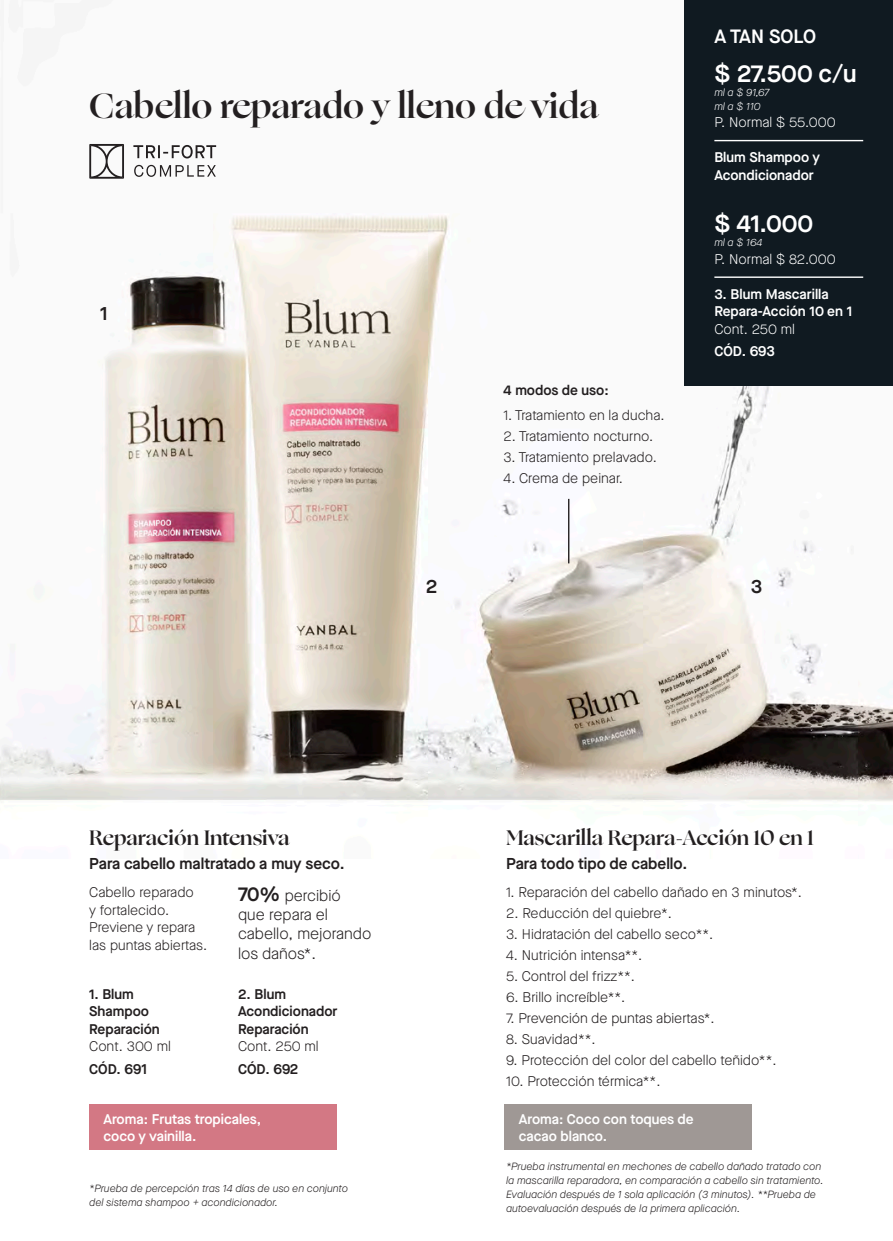
<style>
.page{position:relative;width:893px;height:1241px;background:#fff}
.page>*{position:absolute;margin:0;border:0;box-sizing:border-box;transform-origin:0 0}
.t1{font:700 35px "Ogg";color:#231f20}
.t2{font:600 24.5px "Maison Neue";color:#fff}
.t3{font:700 21px "Ogg";color:#231f20}
.t4{font:600 19.25px "Maison Neue";color:#fff}
.t5{font:600 19.25px "Maison Neue";color:#231f20}
.t6{font:600 15.75px "Maison Neue";color:#231f20}
.t7{font:300 15.75px/19.2px "Maison Neue";color:#231f20}
.t8{font:300 14px/17.5px "Maison Neue";color:#231f20}
.t9{font:600 14px/17.5px "Maison Neue";color:#fff}
.t10{font:600 14px/17.5px "Maison Neue";color:#231f20}
.t11{font:300 14px "Maison Neue";color:#fff}
.t12{font:italic 300 10.5px/14px "Maison Neue";color:#231f20}
.t13{font:italic 300 10.5px/14px "Maison Neue";color:#fff}
.s1{font-weight:600;font-size:19.25px}
</style>
<div class="page">
<img style="left:0;top:0;width:893px;height:1150px">
<div style="left:685px;top:0;width:208px;height:386px;background:#101a21"></div>
<svg style="left:134px;top:165px;width:82px;height:12px"></svg>
<svg style="left:133px;top:145px;width:83px;height:13px"></svg>
<svg style="left:89px;top:144px;width:35px;height:35px"></svg>
<hr style="left:568px;top:499px;width:1px;height:64px;background:#231f20">
<hr style="left:714px;top:140px;width:149px;height:1px;background:#fff">
<hr style="left:714px;top:276px;width:149px;height:2px;background:#fff">
<div style="left:505px;top:1104px;width:247px;height:46px;background:#9f9895"></div>
<div style="left:89px;top:1104px;width:247px;height:46px;background:#d37884"></div>
<h1 class="t1" style="left:89px;top:82px;width:511px">Cabello reparado y lleno de vida</h1>
<h3 class="t5" style="left:100px;top:300px;width:9px">1</h3>
<p class="t10" style="left:504px;top:381px;width:107px">4 modos de uso:</p>
<p class="t8" style="left:504px;top:406px;width:163px">1. Tratamiento en la ducha.</p>
<p class="t8" style="left:504px;top:427px;width:151px">2. Tratamiento nocturno.</p>
<p class="t8" style="left:504px;top:448px;width:155px">3. Tratamiento prelavado.</p>
<p class="t8" style="left:504px;top:469px;width:121px">4. Crema de peinar.</p>
<h3 class="t4" style="left:714px;top:23px;width:103px">A TAN SOLO</h3>
<h2 class="t2" style="left:714px;top:56px;width:144px">$ 27.500 c/u</h2>
<p class="t13" style="left:714px;top:85px;width:57px">ml a $ 91,67 ml a $ 110</p>
<p class="t11" style="left:714px;top:113px;width:123px">P. Normal $ 55.000</p>
<p class="t9" style="left:714px;top:148px;width:107px">Blum Shampoo y<br>Acondicionador</p>
<h2 class="t2" style="left:714px;top:207px;width:100px">$ 41.000</h2>
<p class="t13" style="left:714px;top:236px;width:50px">ml a $ 164</p>
<p class="t11" style="left:714px;top:250px;width:123px">P. Normal $ 82.000</p>
<p class="t9" style="left:714px;top:285px;width:139px">3. Blum Mascarilla<br>Repara-Acción 10 en 1</p>
<p class="t11" style="left:714px;top:320px;width:82px">Cont. 250 ml</p>
<p class="t9" style="left:714px;top:342px;width:62px">CÓD. 693</p>
<h3 class="t5" style="left:426px;top:572px;width:13px">2</h3>
<h3 class="t5" style="left:751px;top:572px;width:13px">3</h3>
<h3 class="t3" style="left:89px;top:823px;width:202px">Reparación Intensiva</h3>
<h3 class="t3" style="left:506px;top:823px;width:309px">Mascarilla Repara-Acción 10 en 1</h3>
<p class="t8" style="left:89px;top:883px;width:120px">Cabello reparado<br>y fortalecido.<br>Previene y repara las puntas abiertas.</p>
<p class="t6" style="left:89px;top:852px;width:257px">Para cabello maltratado a muy seco.</p>
<p class="t6" style="left:506px;top:852px;width:183px">Para todo tipo de cabello.</p>
<p class="t7" style="left:238px;top:885px;width:135px"><span class="s1">70%</span> percibió que repara el cabello, mejorando los daños*.</p>
<p class="t8" style="left:506px;top:882px;width:298px">1. Reparación del cabello dañado en 3 minutos*.</p>
<p class="t8" style="left:506px;top:903px;width:167px">2. Reducción del quiebre*.</p>
<p class="t8" style="left:506px;top:924px;width:209px">3. Hidratación del cabello seco**.</p>
<p class="t8" style="left:506px;top:945px;width:138px">4. Nutrición intensa**.</p>
<p class="t8" style="left:506px;top:966px;width:130px">5. Control del frizz**.</p>
<p class="t8" style="left:506px;top:987px;width:121px">6. Brillo increíble**.</p>
<p class="t8" style="left:506px;top:1008px;width:210px">7. Prevención de puntas abiertas*.</p>
<p class="t8" style="left:506px;top:1029px;width:91px">8. Suavidad**.</p>
<p class="t8" style="left:506px;top:1050px;width:272px">9. Protección del color del cabello teñido**.</p>
<p class="t8" style="left:506px;top:1071px;width:156px">10. Protección térmica**.</p>
<p class="t10" style="left:89px;top:984px;width:72px">1. Blum<br>Shampoo<br>Reparación</p>
<p class="t8" style="left:89px;top:1037px;width:83px">Cont. 300 ml</p>
<p class="t10" style="left:89px;top:1059px;width:59px">CÓD. 691</p>
<p class="t10" style="left:238px;top:984px;width:101px">2. Blum<br>Acondicionador<br>Reparación</p>
<p class="t8" style="left:238px;top:1037px;width:82px">Cont. 250 ml</p>
<p class="t10" style="left:238px;top:1059px;width:62px">CÓD. 692</p>
<p class="t9" style="left:103px;top:1109px;width:159px">Aroma: Frutas tropicales, coco y vainilla.</p>
<p class="t9" style="left:519px;top:1109px;width:176px">Aroma: Coco con toques de cacao blanco.</p>
<p class="t12" style="left:89px;top:1181px;width:260px">*Prueba de percepción tras 14 días de uso en conjunto del sistema shampoo + acondicionador.</p>
<p class="t12" style="left:506px;top:1159px;width:319px">*Prueba instrumental en mechones de cabello dañado tratado con la mascarilla reparadora, en comparación a cabello sin tratamiento.<br>Evaluación después de 1 sola aplicación (3 minutos). **Prueba de autoevaluación después de la primera aplicación.</p>
</div>
